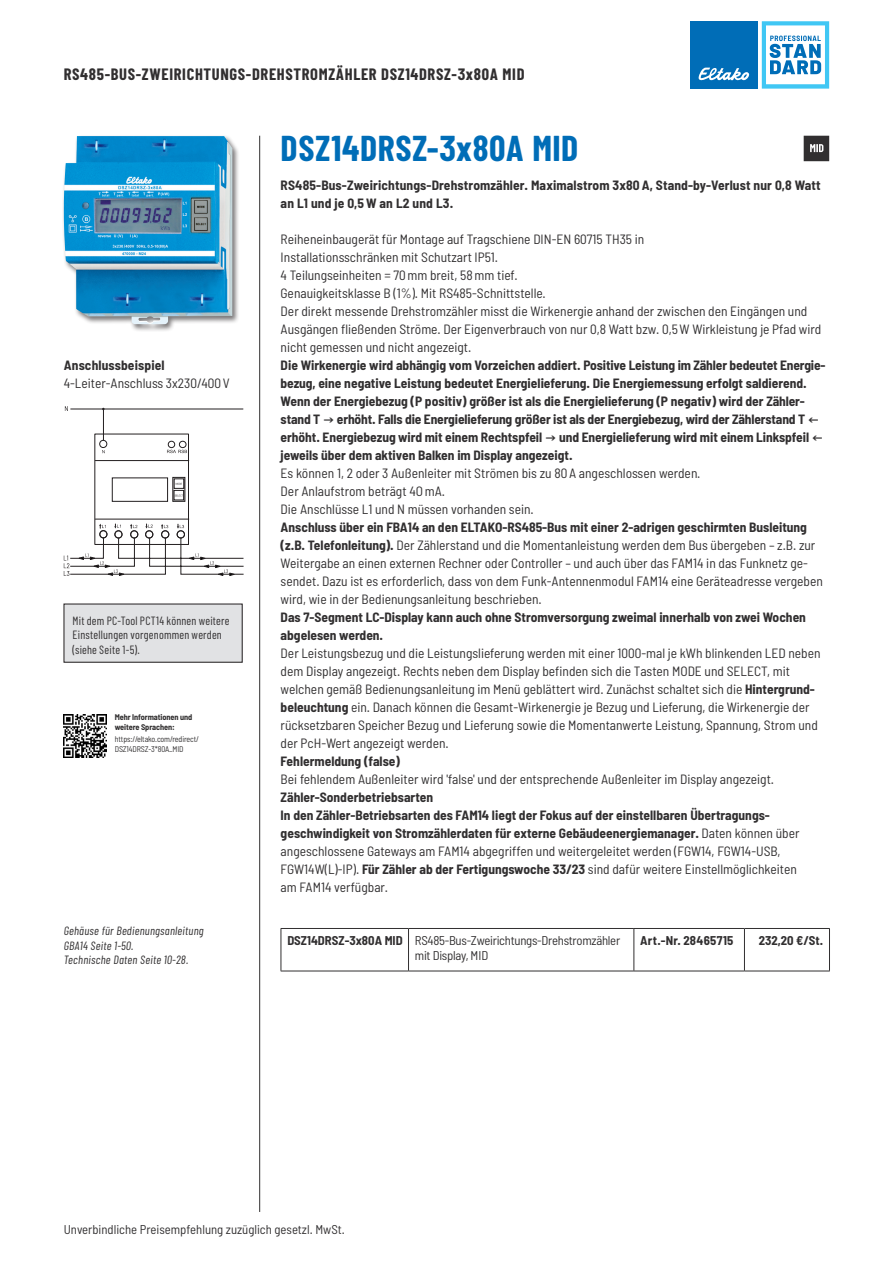
<style>
.page{position:relative;width:893px;height:1263px;background:#fff}
.page>*{position:absolute;margin:0;border:0;box-sizing:border-box;transform-origin:0 0}
.t1{font:700 36px "Barlow Condensed";letter-spacing:.02em;color:#006db7}
.t2{font:700 16.5px "Barlow Condensed";letter-spacing:.04em;color:#312f30}
.t3{font:semi-condensed 13.5px/18px "Barlow";color:#312f30}
.t4{font:700 semi-condensed 13.5px/18px "Barlow";color:#312f30}
.t5{font:semi-condensed 12.75px/15px "Barlow";letter-spacing:-.005em;color:#312f30;text-align:center}
.t6{font:700 semi-condensed 12.75px "Barlow";letter-spacing:.02em;color:#312f30}
.t7{font:12px/14.4px "Barlow Condensed";letter-spacing:.015em;color:#312f30}
.t8{font:italic 12px/14.4px "Barlow Condensed";letter-spacing:.02em;color:#312f30}
.t9{font:semi-condensed 8.25px/9.8px "Barlow";letter-spacing:-.015em;color:#312f30}
.t10{font:700 semi-condensed 8.25px/9.8px "Barlow";letter-spacing:-.01em;color:#312f30}
.s1{font-weight:700}
.s2{font-weight:400}
</style>
<div class="page">
<hr style="left:259px;top:136px;width:1px;height:1076px;background:#312f30">
<div style="left:690px;top:21px;width:68px;height:68px;background:#006db7"></div>
<svg style="left:698px;top:68px;width:51px;height:13px"></svg>
<svg style="left:762px;top:21px;width:67px;height:68px"></svg>
<svg style="left:804px;top:136px;width:25px;height:25px"></svg>
<hr style="left:281px;top:928px;width:127px;height:1px;background:#312f30">
<hr style="left:281px;top:929px;width:1px;height:42px;background:#312f30">
<hr style="left:281px;top:971px;width:127px;height:1px;background:#312f30">
<hr style="left:744px;top:928px;width:86px;height:1px;background:#312f30">
<hr style="left:829px;top:929px;width:1px;height:42px;background:#312f30">
<hr style="left:408px;top:971px;width:226px;height:1px;background:#312f30">
<hr style="left:634px;top:971px;width:110px;height:1px;background:#312f30">
<hr style="left:744px;top:971px;width:86px;height:1px;background:#312f30">
<hr style="left:408px;top:928px;width:226px;height:1px;background:#312f30">
<hr style="left:408px;top:929px;width:1px;height:42px;background:#312f30">
<hr style="left:634px;top:928px;width:110px;height:1px;background:#312f30">
<hr style="left:634px;top:929px;width:1px;height:42px;background:#312f30">
<hr style="left:744px;top:929px;width:1px;height:42px;background:#312f30">
<img style="left:64px;top:715px;width:42px;height:42px">
<hr style="left:103px;top:409px;width:1px;height:31px;background:#231f20">
<hr style="left:71px;top:409px;width:172px;height:1px;background:#231f20">
<svg style="left:64px;top:440px;width:179px;height:136px"></svg>
<svg style="left:65px;top:406px;width:3px;height:5px"></svg>
<div style="left:64px;top:604px;width:178px;height:58px;background:#e1e2e4"></div>
<div style="left:62px;top:134px;width:178px;height:198px;background:#231f20;opacity:.6"></div>
<img style="left:64px;top:136px;width:168px;height:188px">
<p class="t2" style="left:64px;top:64px;width:462px">RS485-BUS-ZWEIRICHTUNGS-DREHSTROMZÄHLER DSZ14DRSZ-3x80A MID</p>
<p class="t4" style="left:64px;top:356px;width:102px">Anschlussbeispiel</p>
<p class="t3" style="left:64px;top:374px;width:167px">4-Leiter-Anschluss 3x230/400V</p>
<p class="t7" style="left:73px;top:613px;width:159px">Mit dem PC-Tool PCT14 können weitere<br>Einstellungen vorgenommen werden (siehe Seite 1-5).</p>
<p class="t10" style="left:115px;top:712px;width:79px">Mehr Informationen und weitere Sprachen:</p>
<p class="t9" style="left:115px;top:734px;width:85px">https://eltako.com/redirect/<br>DSZ14DRSZ-3*80A_MID</p>
<p class="t8" style="left:64px;top:923px;width:141px">Gehäuse für Bedienungsanleitung<br>GBA14 Seite 1-50.<br>Technische Daten Seite 10-28.</p>
<h1 class="t1" style="left:281px;top:126px;width:299px">DSZ14DRSZ-3x80A MID</h1>
<p class="t4" style="left:281px;top:176px;width:542px">RS485-Bus-Zweirichtungs-Drehstromzähler. Maximalstrom 3x80A, Stand-by-Verlust nur 0,8 Watt an L1 und je 0,5W an L2 und L3.</p>
<p class="t3" style="left:281px;top:230px;width:542px">Reiheneinbaugerät für Montage auf Tragschiene DIN-EN 60715 TH35 in<br>Installationsschränken mit Schutzart IP51.<br>4 Teilungseinheiten = 70mm breit, 58mm tief.<br>Genauigkeitsklasse B (1%). Mit RS485-Schnittstelle.<br>Der direkt messende Drehstromzähler misst die Wirkenergie anhand der zwischen den Eingängen und Ausgängen fließenden Ströme. Der Eigenverbrauch von nur 0,8 Watt bzw. 0,5W Wirkleistung je Pfad wird nicht gemessen und nicht angezeigt.</p>
<p class="t4" style="left:281px;top:356px;width:546px">Die Wirkenergie wird abhängig vom Vorzeichen addiert. Positive Leistung im Zähler bedeutet Energie&shy;bezug, eine negative Leistung bedeutet Energielieferung. Die Energiemessung erfolgt saldierend.<br>Wenn der Energiebezug (P positiv) größer ist als die Energielieferung (P negativ) wird der Zähler&shy;stand T → erhöht. Falls die Energielieferung größer ist als der Energiebezug, wird der Zählerstand T ← erhöht. Energiebezug wird mit einem Rechtspfeil → und Energielieferung wird mit einem Linkspfeil ← jeweils über dem aktiven Balken im Display angezeigt.</p>
<p class="t3" style="left:281px;top:464px;width:421px">Es können 1, 2 oder 3 Außenleiter mit Strömen bis zu 80A angeschlossen werden.<br>Der Anlaufstrom beträgt 4OmA.<br>Die Anschlüsse L1 und N müssen vorhanden sein.</p>
<p class="t3" style="left:281px;top:518px;width:544px"><span class="s1">Anschluss über ein FBA14 an den ELTAKO-RS485-Bus mit einer 2-adrigen geschirmten Busleitung (z.B. Telefonleitung).</span> Der Zählerstand und die Momentanleistung werden dem Bus übergeben – z.B. zur Weitergabe an einen externen Rechner oder Controller – und auch über das FAM14 in das Funknetz ge&shy;sendet. Dazu ist es erforderlich, dass von dem Funk-Antennenmodul FAM14 eine Geräteadresse vergeben wird, wie in der Bedienungsanleitung beschrieben.</p>
<p class="t4" style="left:281px;top:608px;width:527px">Das 7-Segment LC-Display kann auch ohne Stromversorgung zweimal innerhalb von zwei Wochen abgelesen werden.</p>
<p class="t3" style="left:281px;top:644px;width:541px">Der Leistungsbezug und die Leistungslieferung werden mit einer 1000-mal je kWh blinkenden LED neben dem Display angezeigt. Rechts neben dem Display befinden sich die Tasten MODE und SELECT, mit welchen gemäß Bedienungsanleitung im Menü geblättert wird. Zunächst schaltet sich die <span class="s1">Hintergrund&shy;beleuchtung</span> ein. Danach können die Gesamt-Wirkenergie je Bezug und Lieferung, die Wirkenergie der rücksetzbaren Speicher Bezug und Lieferung sowie die Momentanwerte Leistung, Spannung, Strom und der PcH-Wert angezeigt werden.</p>
<p class="t4" style="left:281px;top:752px;width:121px">Fehlermeldung (false)</p>
<p class="t3" style="left:281px;top:770px;width:495px">Bei fehlendem Außenleiter wird 'false' und der entsprechende Außenleiter im Display angezeigt.</p>
<p class="t4" style="left:281px;top:788px;width:520px">Zähler-Sonderbetriebsarten<br>In den Zähler-Betriebsarten des FAM14 liegt der Fokus auf der einstellbaren Übertragungs&shy;geschwindigkeit von Stromzählerdaten für externe Gebäudeenergiemanager. <span class="s2">Daten können über angeschlossene Gateways am FAM14 abgegriffen und weitergeleitet werden (FGW14, FGW14-USB, FGW14W(L)-IP).</span> Für Zähler ab der Fertigungswoche 33/23 <span class="s2">sind dafür weitere Einstellmöglichkeiten am FAM14 verfügbar.</span></p>
<p class="t5" style="left:287px;top:933px;width:334px"><span class="s1">DSZ14DRSZ-3x80A MID</span> RS485-Bus-Zweirichtungs-Drehstromzähler mit Display, MID</p>
<p class="t6" style="left:640px;top:933px;width:95px">Art.-Nr. 28465715</p>
<p class="t6" style="left:759px;top:933px;width:66px">232,20 €/St.</p>
<p class="t5" style="left:64px;top:1222px;width:283px">Unverbindliche Preisempfehlung zuzüglich gesetzl. MwSt.</p>
</div>
